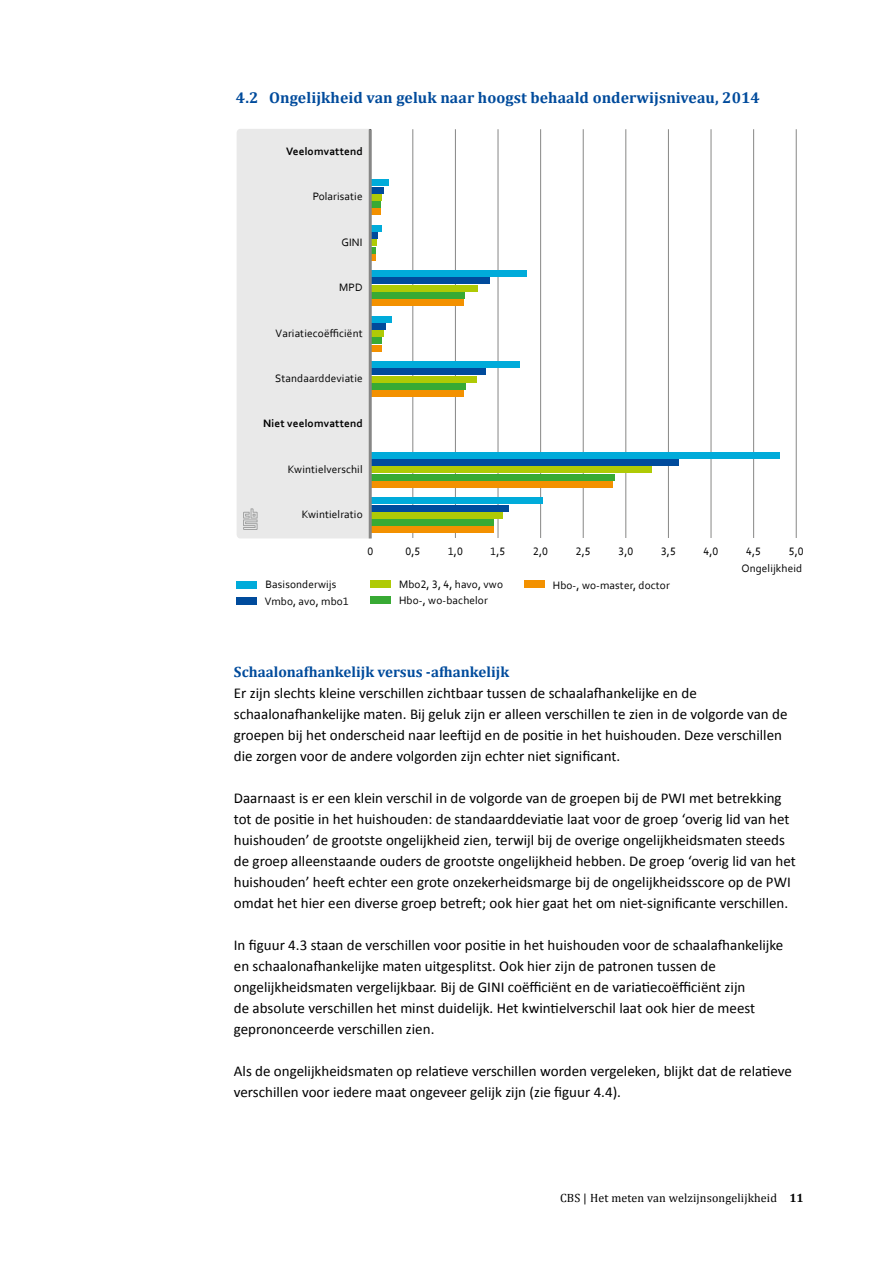
<style>
.page{position:relative;width:893px;height:1263px;background:#fff}
.page>*{position:absolute;margin:0;border:0;box-sizing:border-box;transform-origin:0 0}
.t1{font:700 15.75px "Cambria";letter-spacing:.005em;color:#004b9c}
._004_brood{font:15px/21px "Calibri";color:#000}
._004_sub_tussenkopje{font:700 15px "Cambria";color:#004b9c}
.t2{font:12px "Cambria";letter-spacing:.01em;color:#000}
.t3{font:11.25px/16.6px "Corbel";letter-spacing:.01em;color:#000}
.t4{font:700 11.25px "Corbel";letter-spacing:.01em;color:#000}
.s1{font-weight:700}
</style>
<div class="page">
<div style="left:237px;top:129px;width:132px;height:409px;background:#e9e9e9"></div>
<svg style="left:243px;top:508px;width:14px;height:22px"></svg>
<hr style="left:413px;top:129px;width:1px;height:409px;background:#878786">
<hr style="left:455px;top:129px;width:1px;height:409px;background:#878786">
<hr style="left:498px;top:129px;width:1px;height:409px;background:#878786">
<hr style="left:540px;top:129px;width:1px;height:409px;background:#878786">
<hr style="left:583px;top:129px;width:1px;height:409px;background:#878786">
<hr style="left:626px;top:129px;width:1px;height:409px;background:#878786">
<hr style="left:668px;top:129px;width:1px;height:409px;background:#878786">
<hr style="left:711px;top:129px;width:1px;height:409px;background:#878786">
<hr style="left:753px;top:129px;width:1px;height:409px;background:#878786">
<hr style="left:796px;top:129px;width:1px;height:409px;background:#878786">
<div style="left:370px;top:209px;width:10px;height:6px;background:#f39100"></div>
<div style="left:370px;top:254px;width:6px;height:7px;background:#f39100"></div>
<div style="left:370px;top:299px;width:94px;height:7px;background:#f39100"></div>
<div style="left:370px;top:345px;width:12px;height:6px;background:#f39100"></div>
<div style="left:370px;top:390px;width:94px;height:7px;background:#f39100"></div>
<div style="left:370px;top:481px;width:243px;height:7px;background:#f39100"></div>
<div style="left:370px;top:526px;width:124px;height:7px;background:#f39100"></div>
<div style="left:370px;top:201px;width:10px;height:7px;background:#38aa34"></div>
<svg style="left:372px;top:247px;width:4px;height:6px"></svg>
<div style="left:370px;top:292px;width:95px;height:7px;background:#38aa34"></div>
<div style="left:370px;top:338px;width:12px;height:6px;background:#38aa34"></div>
<div style="left:370px;top:383px;width:96px;height:7px;background:#38aa34"></div>
<div style="left:370px;top:474px;width:245px;height:6px;background:#38aa34"></div>
<div style="left:370px;top:519px;width:124px;height:7px;background:#38aa34"></div>
<div style="left:370px;top:194px;width:12px;height:7px;background:#afca05"></div>
<div style="left:370px;top:239px;width:7px;height:7px;background:#afca05"></div>
<div style="left:370px;top:285px;width:108px;height:6px;background:#afca05"></div>
<div style="left:370px;top:330px;width:14px;height:7px;background:#afca05"></div>
<div style="left:370px;top:376px;width:107px;height:6px;background:#afca05"></div>
<div style="left:370px;top:467px;width:281px;height:6px;background:#afca05"></div>
<div style="left:370px;top:512px;width:132px;height:6px;background:#afca05"></div>
<div style="left:370px;top:187px;width:14px;height:6px;background:#004b9c"></div>
<div style="left:370px;top:232px;width:8px;height:7px;background:#004b9c"></div>
<div style="left:370px;top:278px;width:119px;height:6px;background:#004b9c"></div>
<div style="left:370px;top:323px;width:16px;height:7px;background:#004b9c"></div>
<div style="left:370px;top:368px;width:115px;height:7px;background:#004b9c"></div>
<div style="left:370px;top:459px;width:309px;height:7px;background:#004b9c"></div>
<div style="left:370px;top:505px;width:139px;height:6px;background:#004b9c"></div>
<div style="left:370px;top:180px;width:19px;height:6px;background:#00abda"></div>
<div style="left:370px;top:225px;width:11px;height:6px;background:#00abda"></div>
<div style="left:370px;top:270px;width:157px;height:7px;background:#00abda"></div>
<div style="left:370px;top:316px;width:21px;height:6px;background:#00abda"></div>
<div style="left:370px;top:361px;width:149px;height:7px;background:#00abda"></div>
<div style="left:370px;top:452px;width:410px;height:7px;background:#00abda"></div>
<div style="left:370px;top:497px;width:173px;height:7px;background:#00abda"></div>
<div style="left:237px;top:581px;width:20px;height:7px;background:#00abda"></div>
<div style="left:236px;top:597px;width:21px;height:7px;background:#004b9c"></div>
<div style="left:371px;top:580px;width:20px;height:7px;background:#afca05"></div>
<div style="left:371px;top:597px;width:20px;height:7px;background:#38aa34"></div>
<div style="left:524px;top:581px;width:20px;height:7px;background:#f39100"></div>
<hr style="left:369px;top:129px;width:3px;height:409px;background:#878786">
<p class="t1" style="left:236px;top:86px;width:525px">4.2 Ongelijkheid van geluk naar hoogst behaald onderwijsniveau, 2014</p>
<p class="t4" style="left:286px;top:144px;width:78px">Veelomvattend</p>
<p class="t3" style="left:313px;top:188px;width:51px">Polarisatie</p>
<p class="t3" style="left:341px;top:233px;width:23px">GINI</p>
<p class="t3" style="left:339px;top:279px;width:25px">MPD</p>
<p class="t3" style="left:275px;top:324px;width:89px">Variatiecoëfficiënt</p>
<p class="t3" style="left:275px;top:370px;width:89px">Standaarddeviatie</p>
<p class="t4" style="left:263px;top:417px;width:101px">Niet veelomvattend</p>
<p class="t3" style="left:288px;top:460px;width:76px">Kwintielverschil</p>
<p class="t3" style="left:302px;top:506px;width:62px">Kwintielratio</p>
<p class="t3" style="left:367px;top:543px;width:7px">0</p>
<p class="t3" style="left:405px;top:543px;width:16px">0,5</p>
<p class="t3" style="left:448px;top:543px;width:16px">1,0</p>
<p class="t3" style="left:491px;top:543px;width:16px">1,5</p>
<p class="t3" style="left:533px;top:543px;width:16px">2,0</p>
<p class="t3" style="left:576px;top:543px;width:16px">2,5</p>
<p class="t3" style="left:618px;top:542px;width:16px">3,0</p>
<p class="t3" style="left:661px;top:543px;width:16px">3,5</p>
<p class="t3" style="left:704px;top:543px;width:16px">4,0</p>
<p class="t3" style="left:746px;top:543px;width:16px">4,5</p>
<p class="t3" style="left:789px;top:543px;width:16px">5,0</p>
<p class="t3" style="left:265px;top:576px;width:85px">Basisonderwijs<br>Vmbo, avo, mbo1</p>
<p class="t3" style="left:399px;top:576px;width:106px">Mbo2, 3, 4, havo, vwo<br>Hbo-, wo-bachelor</p>
<p class="t3" style="left:553px;top:576px;width:119px">Hbo-, wo-master, doctor</p>
<p class="t3" style="left:741px;top:560px;width:62px">Ongelijkheid</p>
<p class="_004_sub_tussenkopje" style="left:234px;top:662px;width:277px">Schaalonafhankelijk versus -afhankelijk</p>
<p class="_004_brood" style="left:234px;top:683px;width:555px">Er zijn slechts kleine verschillen zichtbaar tussen de schaalafhankelijke en de schaalonafhankelijke maten. Bij geluk zijn er alleen verschillen te zien in de volgorde van de groepen bij het onderscheid naar leeftijd en de positie in het huishouden. Deze verschillen die zorgen voor de andere volgorden zijn echter niet significant.</p>
<p class="_004_brood" style="left:234px;top:788px;width:563px">Daarnaast is er een klein verschil in de volgorde van de groepen bij de PWI met betrekking tot de positie in het huishouden: de standaarddeviatie laat voor de groep ‘overig lid van het huishouden’ de grootste ongelijkheid zien, terwijl bij de overige ongelijkheidsmaten steeds de groep alleenstaande ouders de grootste ongelijkheid hebben. De groep ‘overig lid van het huishouden’ heeft echter een grote onzekerheidsmarge bij de ongelijkheidsscore op de PWI omdat het hier een diverse groep betreft; ook hier gaat het om niet-significante verschillen.</p>
<p class="_004_brood" style="left:234px;top:935px;width:551px">In figuur 4.3 staan de verschillen voor positie in het huishouden voor de schaalafhankelijke en schaalonafhankelijke maten uitgesplitst. Ook hier zijn de patronen tussen de ongelijkheidsmaten vergelijkbaar. Bij de GINI coëfficiënt en de variatiecoëfficiënt zijn<br>de absolute verschillen het minst duidelijk. Het kwintielverschil laat ook hier de meest geprononceerde verschillen zien.</p>
<p class="_004_brood" style="left:234px;top:1061px;width:560px">Als de ongelijkheidsmaten op relatieve verschillen worden vergeleken, blijkt dat de relatieve verschillen voor iedere maat ongeveer gelijk zijn (zie figuur 4.4).</p>
<p class="t2" style="left:560px;top:1191px;width:245px">CBS | Het meten van welzijnsongelijkheid <span class="s1">11</span></p>
</div>
